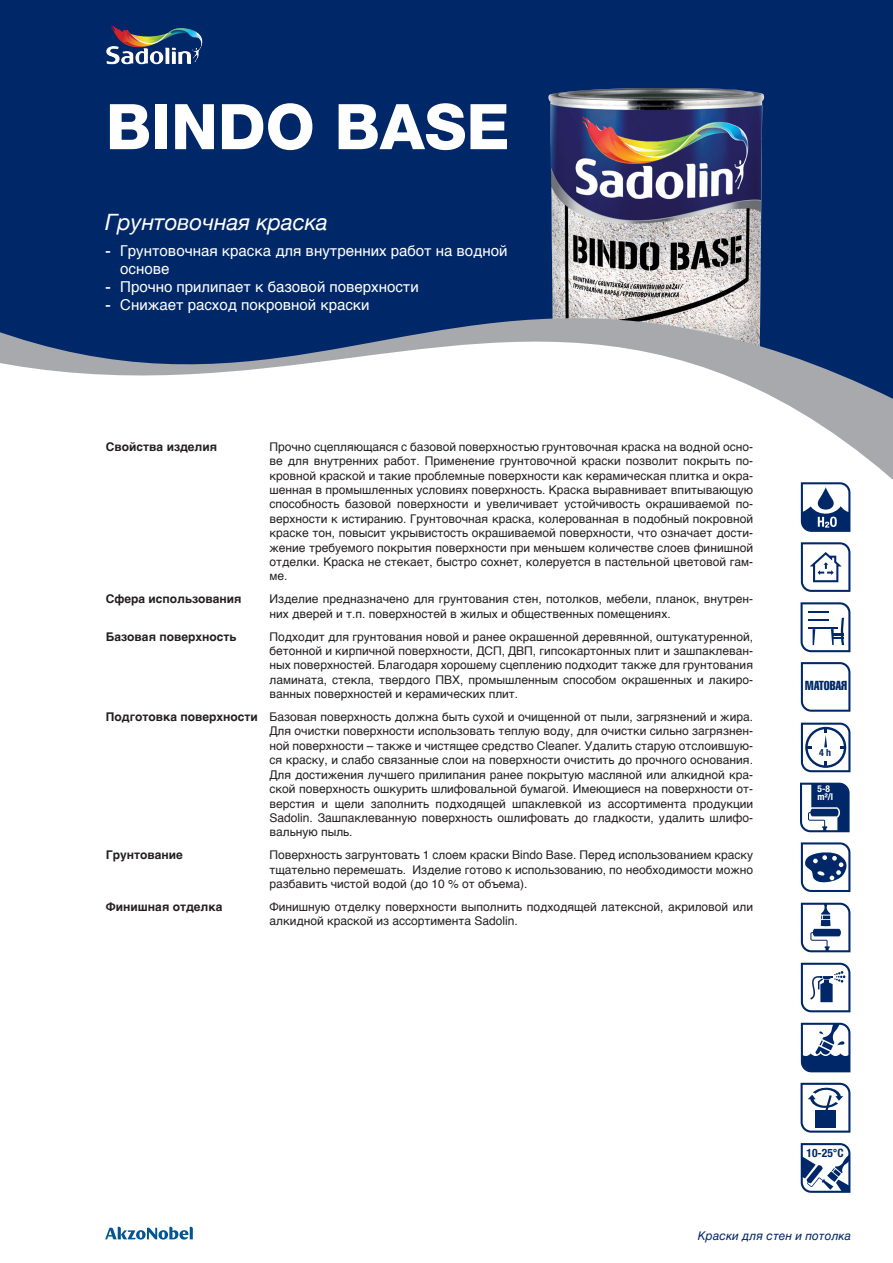
<style>
.page{position:relative;width:893px;height:1263px;background:#fff}
.page>*{position:absolute;margin:0;border:0;box-sizing:border-box;transform-origin:0 0}
.t1{font:800 63px "Helvetica Neue LT Pro";color:#fff}
.t2{font:italic 22.5px "Helvetica Neue";color:#fff}
.t3{font:15px/18px "Helvetica";color:#fff}
.t4{font:12.75px "AG Letterica Compressed";letter-spacing:-.02em;color:#002868}
.t5{font:12px/14.4px "Helvetica";color:#231f20;text-align:justify}
.t6{font:700 12px "Helvetica";color:#231f20}
.t7{font:italic 12px "Helvetica";color:#002868}
.t8{font:700 condensed 11.55px "Helvetica Neue LT Pro";color:#002868}
.t9{font:700 condensed 9.9px "Helvetica Neue LT Pro";color:#002868}
.t10{font:700 condensed 9.45px/8.2px "Helvetica Neue LT Pro";color:#fff}
.s1{font-family:"Helvetica Neue LT Pro";font-weight:500}
.s2{font-weight:700}
</style>
<div class="page">
<svg style="left:105px;top:1227px;width:88px;height:12px"></svg>
<svg style="left:0;top:0;width:893px;height:504px;fill:#002868"></svg>
<svg style="left:801px;top:1023px;width:49px;height:49px"></svg>
<svg style="left:801px;top:963px;width:49px;height:49px"></svg>
<svg style="left:801px;top:903px;width:49px;height:49px"></svg>
<svg style="left:801px;top:723px;width:49px;height:49px"></svg>
<svg style="left:800px;top:783px;width:50px;height:49px"></svg>
<svg style="left:801px;top:1083px;width:49px;height:50px"></svg>
<svg style="left:801px;top:542px;width:49px;height:50px"></svg>
<svg style="left:801px;top:482px;width:49px;height:50px"></svg>
<svg style="left:801px;top:1143px;width:49px;height:50px"></svg>
<svg style="left:801px;top:842px;width:49px;height:50px"></svg>
<svg style="left:801px;top:602px;width:49px;height:50px"></svg>
<img style="left:106px;top:26px;width:98px;height:38px">
<svg style="left:801px;top:662px;width:49px;height:50px"></svg>
<h1 class="t1" style="left:106px;top:89px;width:405px">BINDO BASE</h1>
<h2 class="t2" style="left:105px;top:203px;width:224px">Грунтовочная краска</h2>
<p class="t3" style="left:120px;top:243px;width:389px;text-indent:-15px"><span class="s1">-</span> Грунтовочная краска для внутренних работ на водной основе</p>
<p class="t3" style="left:105px;top:279px;width:315px"><span class="s1">-</span> Прочно прилипает к базовой поверхности</p>
<p class="t3" style="left:105px;top:297px;width:266px"><span class="s1">-</span> Снижает расход покровной краски</p>
<p class="t6" style="left:106px;top:437px;width:113px">Свойства изделия</p>
<p class="t5" style="left:269px;top:440px;width:485px">Прочно сцепляющаяся с базовой поверхностью грунтовочная краска на водной осно&shy;ве для внутренних работ. Применение грунтовочной краски позволит покрыть по&shy;кровной краской и такие проблемные поверхности как керамическая плитка и окра&shy;шенная в промышленных условиях поверхность. Краска выравнивает впитывающую способность базовой поверхности и увеличивает устойчивость окрашиваемой по&shy;верхности к истиранию. Грунтовочная краска, колерованная в подобный покровной краске тон, повысит укрывистость окрашиваемой поверхности, что означает дости&shy;жение требуемого покрытия поверхности при меньшем количестве слоев финишной отделки. Краска не стекает, быстро сохнет, колеруется в пастельной цветовой гам&shy;ме.</p>
<p class="t6" style="left:106px;top:589px;width:137px">Сфера использования</p>
<p class="t5" style="left:269px;top:592px;width:485px">Изделие предназначено для грунтования стен, потолков, мебели, планок, внутрен&shy;них дверей и т.п. поверхностей в жилых и общественных помещениях.</p>
<p class="t6" style="left:106px;top:627px;width:132px">Базовая поверхность</p>
<p class="t5" style="left:269px;top:629px;width:485px">Подходит для грунтования новой и ранее окрашенной деревянной, оштукатуренной, бетонной и кирпичной поверхности, ДСП, ДВП, гипсокартонных плит и зашпаклеван&shy;ных поверхностей. Благодаря хорошему сцеплению подходит также для грунтования ламината, стекла, твердого ПВХ, промышленным способом окрашенных и лакиро&shy;ванных поверхностей и керамических плит.</p>
<p class="t5" style="left:269px;top:710px;width:485px;text-indent:-163px"><span class="s2">Подготовка поверхности</span> Базовая поверхность должна быть сухой и очищенной от пыли, загрязнений и жира.<br>Для очистки поверхности использовать теплую воду, для очистки сильно загрязнен&shy;ной поверхности – также и чистящее средство Cleaner. Удалить старую отслоившую&shy;ся краску, и слабо связанные слои на поверхности очистить до прочного основания.<br>Для достижения лучшего прилипания ранее покрытую масляной или алкидной кра&shy;ской поверхность ошкурить шлифовальной бумагой. Имеющиеся на поверхности от&shy;верстия и щели заполнить подходящей шпаклевкой из ассортимента продукции Sadolin. Зашпаклеванную поверхность ошлифовать до гладкости, удалить шлифо&shy;вальную пыль.</p>
<p class="t6" style="left:106px;top:845px;width:78px">Грунтование</p>
<p class="t5" style="left:269px;top:848px;width:485px">Поверхность загрунтовать 1 слоем краски Bindo Base. Перед использованием краску тщательно перемешать. Изделие готово к использованию, по необходимости можно разбавить чистой водой (до 10 % от объема).</p>
<p class="t6" style="left:106px;top:897px;width:118px">Финишная отделка</p>
<p class="t5" style="left:269px;top:900px;width:485px">Финишную отделку поверхности выполнить подходящей латексной, акриловой или алкидной краской из ассортимента Sadolin.</p>
<p class="t4" style="left:805px;top:678px;width:43px">МАТОВАЯ</p>
<p class="t9" style="left:819px;top:747px;width:14px">4 h</p>
<p class="t10" style="left:818px;top:785px;width:17px">5-8 m²/l</p>
<p class="t8" style="left:806px;top:1145px;width:39px">10-25°C</p>
<p class="t7" style="left:697px;top:1226px;width:155px">Краски для стен и потолка</p>
</div>
